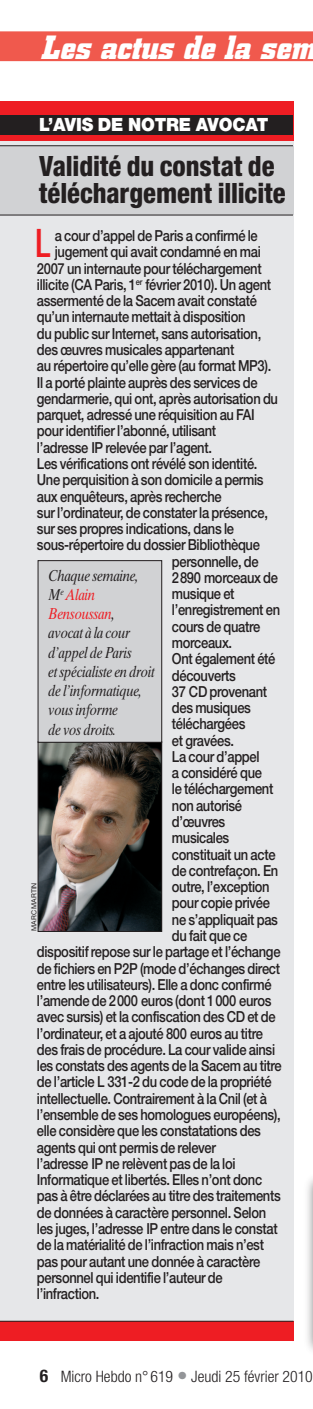
<style>
.page{position:relative;width:313px;height:1409px;background:#fff}
.page>*{position:absolute;margin:0;border:0;box-sizing:border-box;transform-origin:0 0}
.t1{font:500 condensed 39.38px "Helvetica Neue";color:#ee1d23;scale:.86 1}
.t2{font:italic 700 33.25px "City";color:#fff}
.t3{font:800 condensed 28px/26.2px "Helvetica Neue";color:#231f20;scale:.95 1}
.t4{font:900 18.2px "Helvetica Neue";letter-spacing:-.01em;color:#fff;scale:.95 1}
.t5{font:italic 15.75px/19.2px "Times Ten";letter-spacing:-.025em;color:#231f20;scale:.83 1}
.t6{font:300 condensed 15.75px "Helvetica Neue";color:#231f20}
.t7{font:500 15.22px "Helvetica Neue";letter-spacing:-.025em;color:#231f20;scale:.85 1}
.t8{font:7px "Helvetica Neue";color:#231f20}
.s1{color:#ee1d23}
.s2{font-weight:700;font-size:17.5px}
.s3{font-size:21px;color:#939598}
</style>
<div class="page">
<div style="left:0;top:31px;width:313px;height:30px;background:#f0594d"></div>
<div style="left:0;top:115px;width:293px;height:1206px;background:#e6e7e9"></div>
<div style="left:0;top:1321px;width:293px;height:20px;background:#ee1d23"></div>
<div style="left:0;top:101px;width:293px;height:40px;background:#ee1d23"></div>
<div style="left:0;top:146px;width:293px;height:69px;background:#d1d2d4"></div>
<div style="left:0;top:115px;width:293px;height:20px;background:#231f20"></div>
<hr style="left:0;top:1321px;width:293px;height:1px;background:#231f20">
<hr style="left:0;top:145px;width:293px;height:1px;background:#231f20">
<hr style="left:0;top:215px;width:293px;height:1px;background:#231f20">
<img style="left:40px;top:743px;width:120px;height:187px">
<div style="left:38px;top:741px;width:124px;height:191px;border:1px solid #231f20"></div>
<div style="left:38px;top:561px;width:123px;height:181px;background:#d1d2d4"></div>
<div style="left:38px;top:560px;width:124px;height:182px;border:1px solid #231f20"></div>
<div style="left:302px;top:1170px;width:11px;height:189px;background:#231f20;opacity:.75"></div>
<h2 class="t2" style="left:41px;top:29px;width:276px">Les actus de la sem</h2>
<p class="t4" style="left:39px;top:114px;width:242px">L’AVIS DE NOTRE AVOCAT</p>
<h3 class="t3" style="left:39px;top:153px;width:260px">Validité du constat de téléchargement illicite</h3>
<h1 class="t1" style="left:35px;top:220px;width:19px">L</h1>
<p class="t7" style="left:55px;top:227px;width:240px">a cour d’appel de Paris a confirmé le</p>
<p class="t7" style="left:55px;top:243px;width:244px">jugement qui avait condamné en mai</p>
<p class="t7" style="left:37px;top:259px;width:265px">2007 un internaute pour téléchargement</p>
<p class="t7" style="left:37px;top:275px;width:277px">illicite (CA Paris, 1<sup>er</sup> février 2010). Un agent</p>
<p class="t7" style="left:37px;top:292px;width:260px">assermenté de la Sacem avait constaté</p>
<p class="t7" style="left:37px;top:308px;width:247px">qu’un internaute mettait à disposition</p>
<p class="t7" style="left:37px;top:324px;width:265px">du public sur Internet, sans autorisation,</p>
<p class="t7" style="left:37px;top:340px;width:233px">des œuvres musicales appartenant</p>
<p class="t7" style="left:37px;top:357px;width:277px">au répertoire qu’elle gère (au format MP3).</p>
<p class="t7" style="left:37px;top:373px;width:261px">Il a porté plainte auprès des services de</p>
<p class="t7" style="left:37px;top:389px;width:285px">gendarmerie, qui ont, après autorisation du</p>
<p class="t7" style="left:37px;top:406px;width:258px">parquet, adressé une réquisition au FAI</p>
<p class="t7" style="left:37px;top:422px;width:212px">pour identifier l’abonné, utilisant</p>
<p class="t7" style="left:37px;top:438px;width:207px">l’adresse IP relevée par l’agent.</p>
<p class="t7" style="left:37px;top:454px;width:261px">Les vérifications ont révélé son identité.</p>
<p class="t7" style="left:37px;top:471px;width:268px">Une perquisition à son domicile a permis</p>
<p class="t7" style="left:37px;top:487px;width:219px">aux enquêteurs, après recherche</p>
<p class="t7" style="left:37px;top:503px;width:273px">sur l’ordinateur, de constater la présence,</p>
<p class="t7" style="left:37px;top:519px;width:233px">sur ses propres indications, dans le</p>
<p class="t7" style="left:37px;top:536px;width:263px">sous-répertoire du dossier Bibliothèque</p>
<p class="t7" style="left:172px;top:552px;width:103px">personnelle, de</p>
<p class="t7" style="left:172px;top:568px;width:126px">2 890 morceaux de</p>
<p class="t7" style="left:172px;top:585px;width:75px">musique et</p>
<p class="t7" style="left:172px;top:601px;width:129px">l’enregistrement en</p>
<p class="t7" style="left:172px;top:617px;width:105px">cours de quatre</p>
<p class="t7" style="left:172px;top:633px;width:72px">morceaux.</p>
<p class="t7" style="left:172px;top:650px;width:123px">Ont également été</p>
<p class="t7" style="left:172px;top:666px;width:77px">découverts</p>
<p class="t7" style="left:172px;top:682px;width:113px">37 CD provenant</p>
<p class="t7" style="left:172px;top:699px;width:94px">des musiques</p>
<p class="t7" style="left:172px;top:715px;width:88px">téléchargées</p>
<p class="t7" style="left:172px;top:731px;width:74px">et gravées.</p>
<p class="t7" style="left:172px;top:747px;width:104px">La cour d’appel</p>
<p class="t7" style="left:172px;top:764px;width:107px">a considéré que</p>
<p class="t7" style="left:172px;top:780px;width:121px">le téléchargement</p>
<p class="t7" style="left:172px;top:796px;width:84px">non autorisé</p>
<p class="t7" style="left:172px;top:812px;width:64px">d’œuvres</p>
<p class="t7" style="left:172px;top:829px;width:69px">musicales</p>
<p class="t7" style="left:172px;top:845px;width:123px">constituait un acte</p>
<p class="t7" style="left:172px;top:861px;width:126px">de contrefaçon. En</p>
<p class="t7" style="left:172px;top:878px;width:116px">outre, l’exception</p>
<p class="t7" style="left:172px;top:894px;width:117px">pour copie privée</p>
<p class="t7" style="left:172px;top:910px;width:126px">ne s’appliquait pas</p>
<p class="t7" style="left:172px;top:926px;width:90px">du fait que ce</p>
<p class="t7" style="left:37px;top:943px;width:288px">dispositif repose sur le partage et l’échange</p>
<p class="t7" style="left:37px;top:959px;width:287px">de fichiers en P2P (mode d’échanges direct</p>
<p class="t7" style="left:37px;top:975px;width:277px">entre les utilisateurs). Elle a donc confirmé</p>
<p class="t7" style="left:37px;top:991px;width:277px">l’amende de 2 000 euros (dont 1 000 euros</p>
<p class="t7" style="left:37px;top:1008px;width:282px">avec sursis) et la confiscation des CD et de</p>
<p class="t7" style="left:37px;top:1024px;width:267px">l’ordinateur, et a ajouté 800 euros au titre</p>
<p class="t7" style="left:37px;top:1040px;width:281px">des frais de procédure. La cour valide ainsi</p>
<p class="t7" style="left:37px;top:1057px;width:289px">les constats des agents de la Sacem au titre</p>
<p class="t7" style="left:37px;top:1073px;width:277px">de l’article L 331-2 du code de la propriété</p>
<p class="t7" style="left:37px;top:1089px;width:272px">intellectuelle. Contrairement à la Cnil (et à</p>
<p class="t7" style="left:37px;top:1105px;width:288px">l’ensemble de ses homologues européens),</p>
<p class="t7" style="left:37px;top:1122px;width:265px">elle considère que les constatations des</p>
<p class="t7" style="left:37px;top:1138px;width:212px">agents qui ont permis de relever</p>
<p class="t7" style="left:37px;top:1154px;width:235px">l’adresse IP ne relèvent pas de la loi</p>
<p class="t7" style="left:37px;top:1170px;width:266px">Informatique et libertés. Elles n’ont donc</p>
<p class="t7" style="left:37px;top:1187px;width:288px">pas à être déclarées au titre des traitements</p>
<p class="t7" style="left:37px;top:1203px;width:271px">de données à caractère personnel. Selon</p>
<p class="t7" style="left:37px;top:1219px;width:284px">les juges, l’adresse IP entre dans le constat</p>
<p class="t7" style="left:37px;top:1236px;width:268px">de la matérialité de l’infraction mais n’est</p>
<p class="t7" style="left:37px;top:1252px;width:264px">pas pour autant une donnée à caractère</p>
<p class="t7" style="left:37px;top:1268px;width:220px">personnel qui identifie l’auteur de</p>
<p class="t7" style="left:37px;top:1284px;width:75px">l’infraction.</p>
<p class="t5" style="left:48px;top:565px;width:130px">Chaque semaine,<br>M<sup>e</sup> <span class="s1">Alain<br>Bensoussan</span>,<br>avocat à la cour d’appel de Paris<br>et spécialiste en droit de l’informatique, vous informe<br>de vos droits.</p>
<p class="t8" style="left:30px;top:931px;width:50px;rotate:-90deg">MARC MARTIN</p>
<p class="t6" style="left:40px;top:1367px;width:274px"><span class="s2">6</span> Micro Hebdo n° 619 <span class="s3">•</span> Jeudi 25 février 2010</p>
</div>
